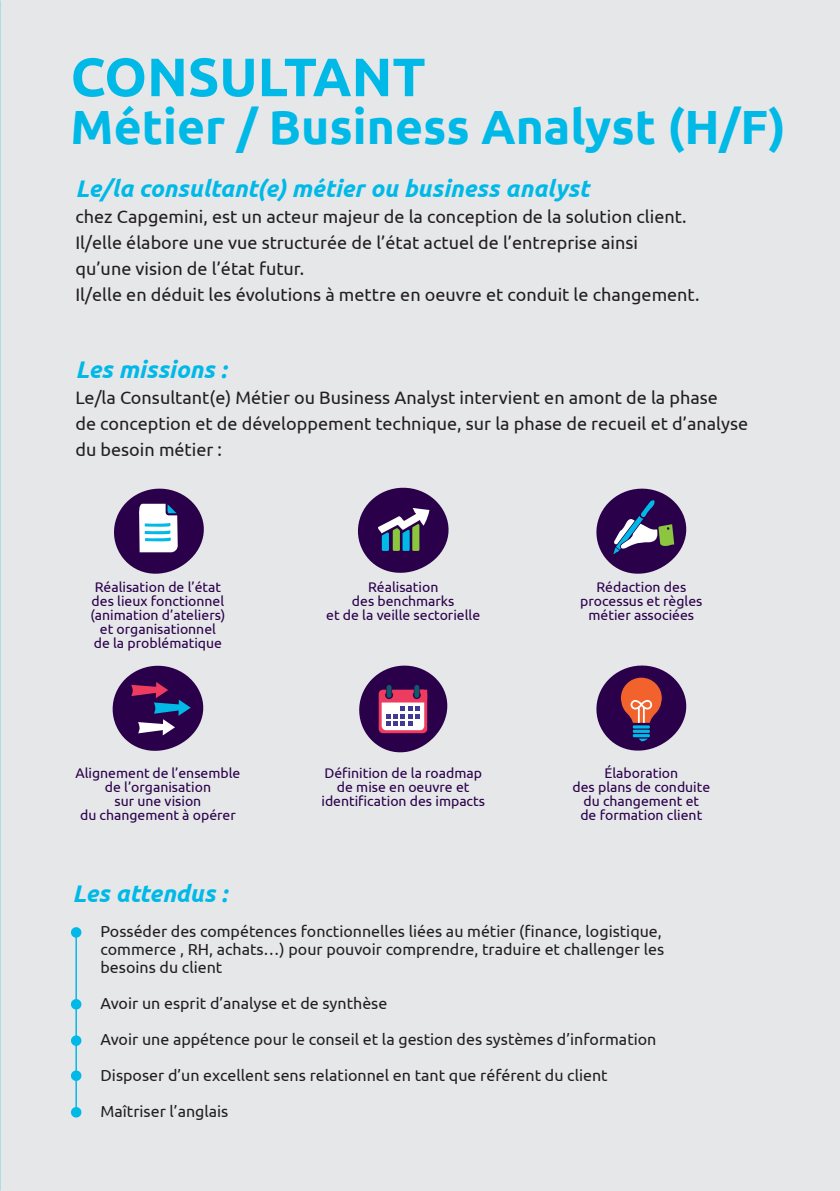
<style>
.page{position:relative;width:840px;height:1191px;background:#fff}
.page>*{position:absolute;margin:0;border:0;box-sizing:border-box;transform-origin:0 0}
.t1{font:700 54px "Ubuntu";color:#00b9e7}
.t2{font:700 48px "Ubuntu";color:#00b9e7}
.t3{font:italic 700 24px "Ubuntu";color:#00b9e7}
.t4{font:18px/26px "Ubuntu";color:#231f20}
.t5{font:16px/18px "Ubuntu";color:#231f20}
.t6{font:14px/14px "Ubuntu";color:#2a004a;text-align:center}
</style>
<div class="page">
<div style="left:0;top:0;width:839px;height:1191px;background:#e6e7e9"></div>
<div style="left:72px;top:928px;width:8px;height:8px;background:#00b9e7;border-radius:50%"></div>
<div style="left:71px;top:927px;width:10px;height:10px;border:2px solid #00b9e7;border-radius:50%"></div>
<div style="left:72px;top:1000px;width:8px;height:8px;background:#00b9e7;border-radius:50%"></div>
<div style="left:71px;top:999px;width:10px;height:10px;border:2px solid #00b9e7;border-radius:50%"></div>
<div style="left:72px;top:1071px;width:8px;height:9px;background:#00b9e7;border-radius:50%"></div>
<div style="left:71px;top:1070px;width:10px;height:11px;border:2px solid #00b9e7;border-radius:50%"></div>
<hr style="left:75px;top:931px;width:2px;height:183px;background:#00b9e7">
<div style="left:72px;top:1108px;width:8px;height:8px;background:#00b9e7;border-radius:50%"></div>
<div style="left:71px;top:1107px;width:10px;height:10px;border:2px solid #00b9e7;border-radius:50%"></div>
<div style="left:72px;top:1036px;width:8px;height:9px;background:#00b9e7;border-radius:50%"></div>
<div style="left:71px;top:1035px;width:10px;height:11px;border:2px solid #00b9e7;border-radius:50%"></div>
<svg style="left:596px;top:488px;width:91px;height:86px"></svg>
<svg style="left:114px;top:488px;width:90px;height:86px"></svg>
<svg style="left:358px;top:487px;width:91px;height:86px"></svg>
<svg style="left:359px;top:665px;width:89px;height:88px"></svg>
<svg style="left:596px;top:665px;width:91px;height:86px"></svg>
<svg style="left:112px;top:665px;width:92px;height:86px"></svg>
<p class="t1" style="left:71px;top:44px;width:356px">CONSULTANT</p>
<p class="t2" style="left:71px;top:98px;width:716px">Métier / Business Analyst (H/F)</p>
<p class="t3" style="left:75px;top:174px;width:515px">Le/la consultant(e) métier ou business analyst</p>
<p class="t4" style="left:75px;top:203px;width:625px">chez Capgemini, est un acteur majeur de la conception de la solution client.<br>Il/elle élabore une vue structurée de l’état actuel de l’entreprise ainsi<br>qu’une vision de l’état futur.<br>Il/elle en déduit les évolutions à mettre en oeuvre et conduit le changement.</p>
<p class="t3" style="left:75px;top:355px;width:152px">Les missions :</p>
<p class="t4" style="left:75px;top:384px;width:673px">Le/la Consultant(e) Métier ou Business Analyst intervient en amont de la phase<br>de conception et de développement technique, sur la phase de recueil et d’analyse du besoin métier :</p>
<p class="t6" style="left:90px;top:579px;width:137px">Réalisation de l’état des lieux fonctionnel (animation d’ateliers)</p>
<p class="t6" style="left:94px;top:621px;width:130px">et organisationnel de la problématique</p>
<p class="t6" style="left:75px;top:765px;width:166px">Alignement de l’ensemble de l’organisation<br>sur une vision<br>du changement à opérer</p>
<p class="t6" style="left:326px;top:579px;width:155px">Réalisation<br>des benchmarks<br>et de la veille sectorielle</p>
<p class="t6" style="left:580px;top:579px;width:124px">Rédaction des processus et règles métier associées</p>
<p class="t6" style="left:321px;top:765px;width:165px">Définition de la roadmap de mise en oeuvre et identification des impacts</p>
<p class="t6" style="left:572px;top:765px;width:139px">Élaboration<br>des plans de conduite du changement et<br>de formation client</p>
<p class="t3" style="left:72px;top:879px;width:156px">Les attendus :</p>
<p class="t5" style="left:100px;top:922px;width:564px">Posséder des compétences fonctionnelles liées au métier (finance, logistique, commerce , RH, achats…) pour pouvoir comprendre, traduire et challenger les besoins du client</p>
<p class="t5" style="left:100px;top:994px;width:288px">Avoir un esprit d’analyse et de synthèse</p>
<p class="t5" style="left:100px;top:1030px;width:557px">Avoir une appétence pour le conseil et la gestion des systèmes d’information</p>
<p class="t5" style="left:100px;top:1066px;width:508px">Disposer d’un excellent sens relationnel en tant que référent du client</p>
<p class="t5" style="left:100px;top:1102px;width:129px">Maîtriser l’anglais</p>
</div>
